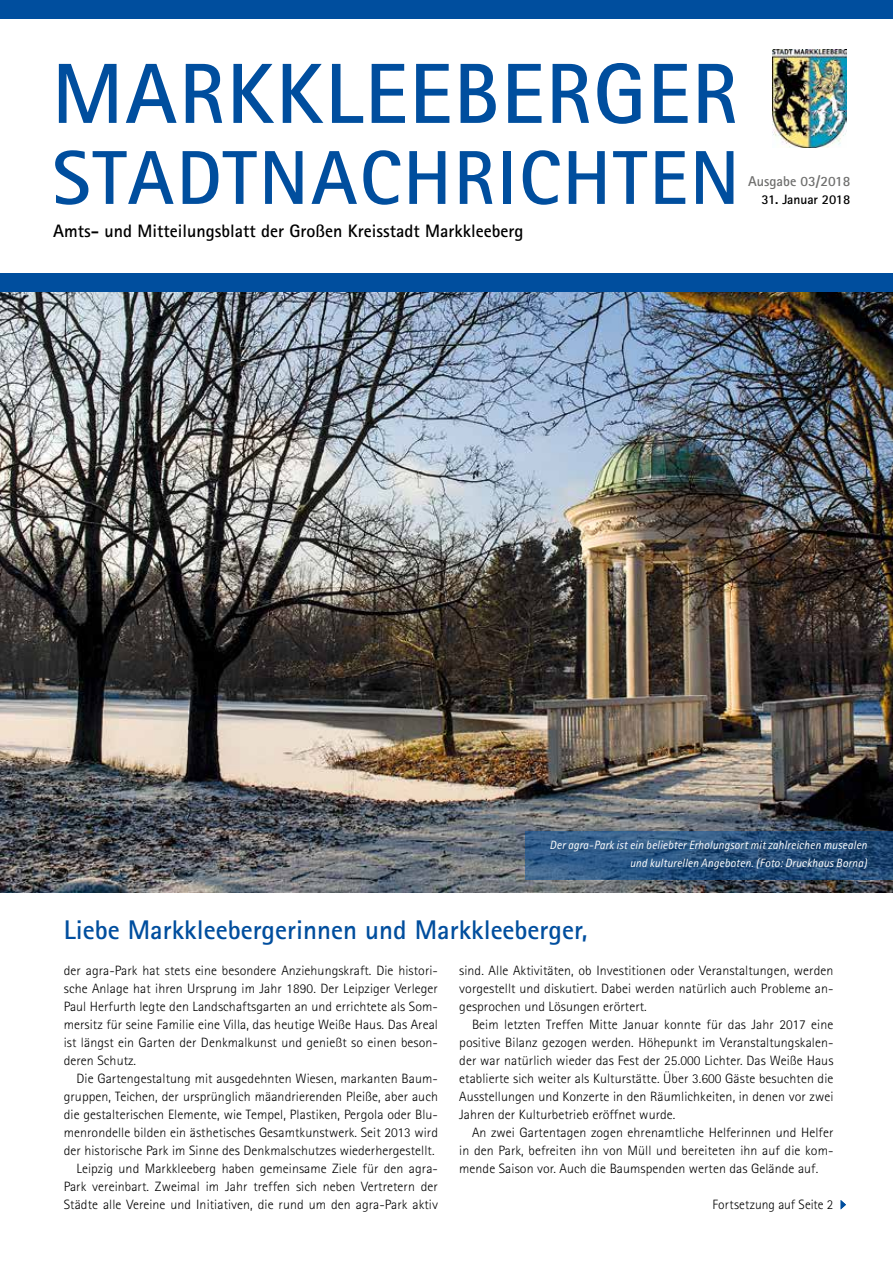
<style>
.page{position:relative;width:893px;height:1263px;background:#fff}
.page>*{position:absolute;margin:0;border:0;box-sizing:border-box;transform-origin:0 0}
.t1{font:700 85.5px "Rotis Sans Serif";letter-spacing:.02em;color:#004e9e}
.t2{font:700 76.5px "Rotis Sans Serif";letter-spacing:.03em;color:#004e9e}
.t3{font:700 27px "Rotis Sans Serif";color:#004e9e}
.t4{font:700 18px "Rotis Sans Serif";color:#000}
.t5{font:700 14.25px "Rotis Sans Serif";color:#6f6f6e}
.t6{font:300 13.5px/18px "Rotis Sans Serif";letter-spacing:.005em;color:#000;text-align:justify}
.t7{font:700 13.5px "Rotis Sans Serif";letter-spacing:-.005em;color:#000}
.t8{font:italic 12px/18px "Rotis Sans Serif";letter-spacing:.005em;color:#fff;text-align:right}
</style>
<div class="page">
<img style="left:0;top:291px;width:893px;height:601px">
<div style="left:0;top:0;width:893px;height:18px;background:#004e9e"></div>
<svg style="left:841px;top:1200px;width:5px;height:9px"></svg>
<img style="left:772px;top:50px;width:75px;height:97px">
<div style="left:0;top:273px;width:893px;height:18px;background:#004e9e"></div>
<svg style="left:526px;top:831px;width:367px;height:49px;background:#29527e"></svg>
<h1 class="t1" style="left:52px;top:40px;width:687px">MARKKLEEBERGER</h1>
<h2 class="t2" style="left:52px;top:130px;width:689px">STADTNACHRICHTEN</h2>
<h3 class="t4" style="left:53px;top:220px;width:472px">Amts- und Mitteilungsblatt der Großen Kreisstadt Markkleeberg</h3>
<p class="t5" style="left:748px;top:172px;width:104px">Ausgabe 03/2018</p>
<p class="t7" style="left:761px;top:191px;width:91px">31. Januar 2018</p>
<p class="t8" style="left:550px;top:836px;width:319px">Der agra-Park ist ein beliebter Erholungsort mit zahlreichen musealen und kulturellen Angeboten. (Foto: Druckhaus Borna)</p>
<h3 class="t3" style="left:64px;top:913px;width:525px">Liebe Markkleebergerinnen und Markkleeberger,</h3>
<p class="t6" style="left:64px;top:962px;width:376px">der agra-Park hat stets eine besondere Anziehungskraft. Die histori&shy;sche Anlage hat ihren Ursprung im Jahr 1890. Der Leipziger Verleger Paul Herfurth legte den Landschaftsgarten an und errichtete als Som&shy;mersitz für seine Familie eine Villa, das heutige Weiße Haus. Das Areal ist längst ein Garten der Denkmalkunst und genießt so einen beson&shy;deren Schutz.</p>
<p class="t6" style="left:64px;top:1070px;width:376px;text-align:right">Die Gartengestaltung mit ausgedehnten Wiesen, markanten Baum&shy;gruppen, Teichen, der ursprünglich mäandrierenden Pleiße, aber auch die gestalterischen Elemente, wie Tempel, Plastiken, Pergola oder Blu&shy;menrondelle bilden ein ästhetisches Gesamtkunstwerk. Seit 2013 wird der historische Park im Sinne des Denkmalschutzes wiederhergestellt.<br>Leipzig und Markkleeberg haben gemeinsame Ziele für den agra-Park vereinbart. Zweimal im Jahr treffen sich neben Vertretern der Städte alle Vereine und Initiativen, die rund um den agra-Park aktiv</p>
<p class="t6" style="left:459px;top:962px;width:376px">sind. Alle Aktivitäten, ob Investitionen oder Veranstaltungen, werden vorgestellt und diskutiert. Dabei werden natürlich auch Probleme an&shy;gesprochen und Lösungen erörtert.</p>
<p class="t6" style="left:459px;top:1016px;width:376px;text-indent:13px">Beim letzten Treffen Mitte Januar konnte für das Jahr 2017 eine positive Bilanz gezogen werden. Höhepunkt im Veranstaltungskalen&shy;der war natürlich wieder das Fest der 25.000 Lichter. Das Weiße Haus etablierte sich weiter als Kulturstätte. Über 3.600 Gäste besuchten die Ausstellungen und Konzerte in den Räumlichkeiten, in denen vor zwei Jahren der Kulturbetrieb eröffnet wurde.</p>
<p class="t6" style="left:459px;top:1124px;width:376px;text-indent:13px">An zwei Gartentagen zogen ehrenamtliche Helferinnen und Helfer in den Park, befreiten ihn von Müll und bereiteten ihn auf die kom&shy;mende Saison vor. Auch die Baumspenden werten das Gelände auf.</p>
<p class="t6" style="left:712px;top:1196px;width:122px">Fortsetzung auf Seite 2</p>
</div>
